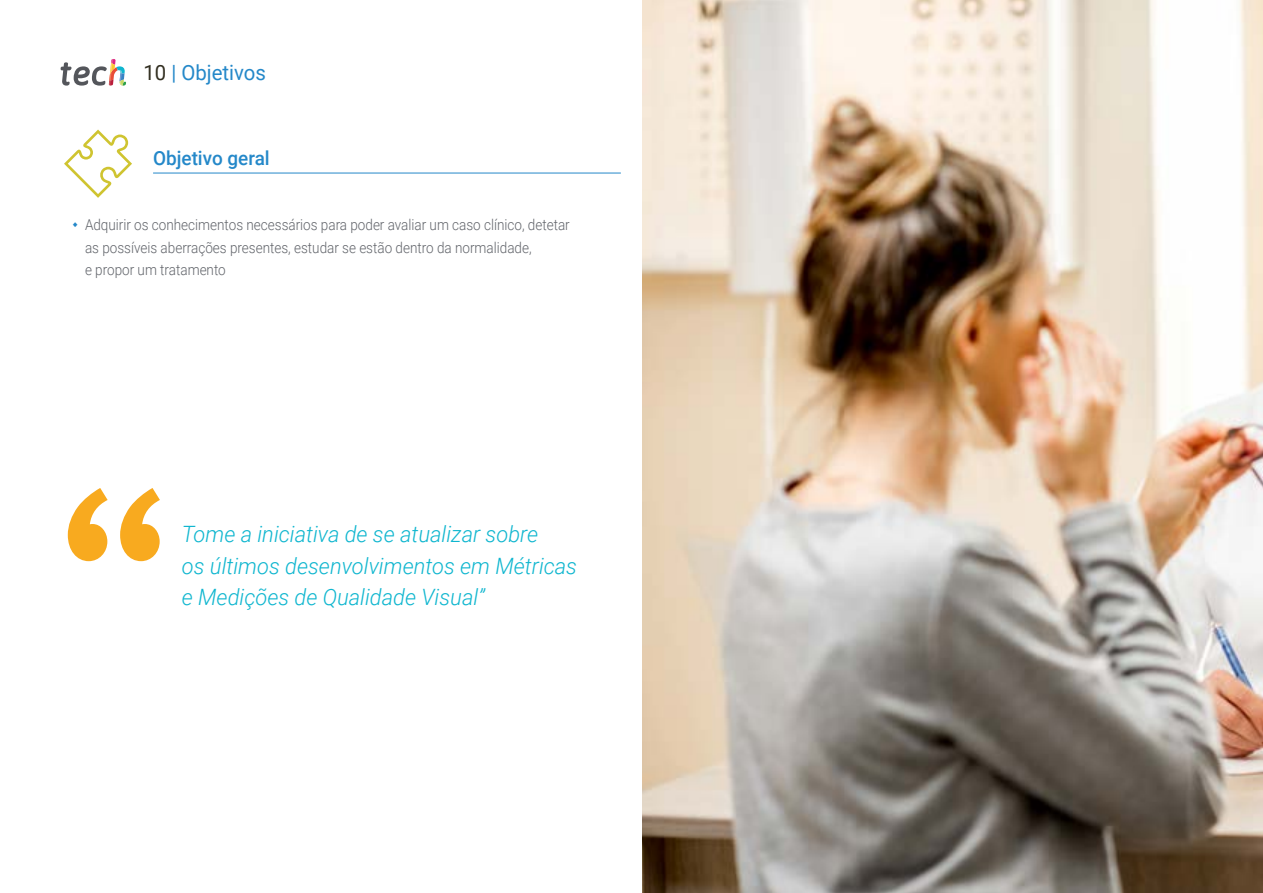
<style>
.page{position:relative;width:1263px;height:893px;background:#fff}
.page>*{position:absolute;margin:0;border:0;box-sizing:border-box;transform-origin:0 0}
.t1{font:italic 300 22.5px/31.5px "Roboto";color:#0fb6cf}
.t2{font:21px "Roboto";color:#2488c9}
.t3{font:500 19.5px "Roboto";color:#2488c9}
.t4{font:300 15px/22.5px "Roboto";color:#61646a;scale:.9 1}
.s1{color:#312e20}
</style>
<div class="page">
<hr style="left:153px;top:173px;width:468px;height:1px;background:#2488c9">
<svg style="left:64px;top:130px;width:68px;height:68px"></svg>
<img style="left:642px;top:0;width:621px;height:893px">
<svg style="left:61px;top:59px;width:65px;height:27px"></svg>
<svg style="left:68px;top:488px;width:92px;height:73px"></svg>
<h2 class="t2" style="left:144px;top:57px;width:124px"><span class="s1">10</span> | Objetivos</h2>
<h3 class="t3" style="left:153px;top:144px;width:118px">Objetivo geral</h3>
<p class="t4" style="left:85px;top:213px;width:540px">Adquirir os conhecimentos necessários para poder avaliar um caso clínico, detetar as possíveis aberrações presentes, estudar se estão dentro da normalidade,<br>e propor um tratamento</p>
<h1 class="t1" style="left:182px;top:517px;width:397px">Tome a iniciativa de se atualizar sobre<br>os últimos desenvolvimentos em Métricas e Medições de Qualidade Visual”</h1>
</div>
